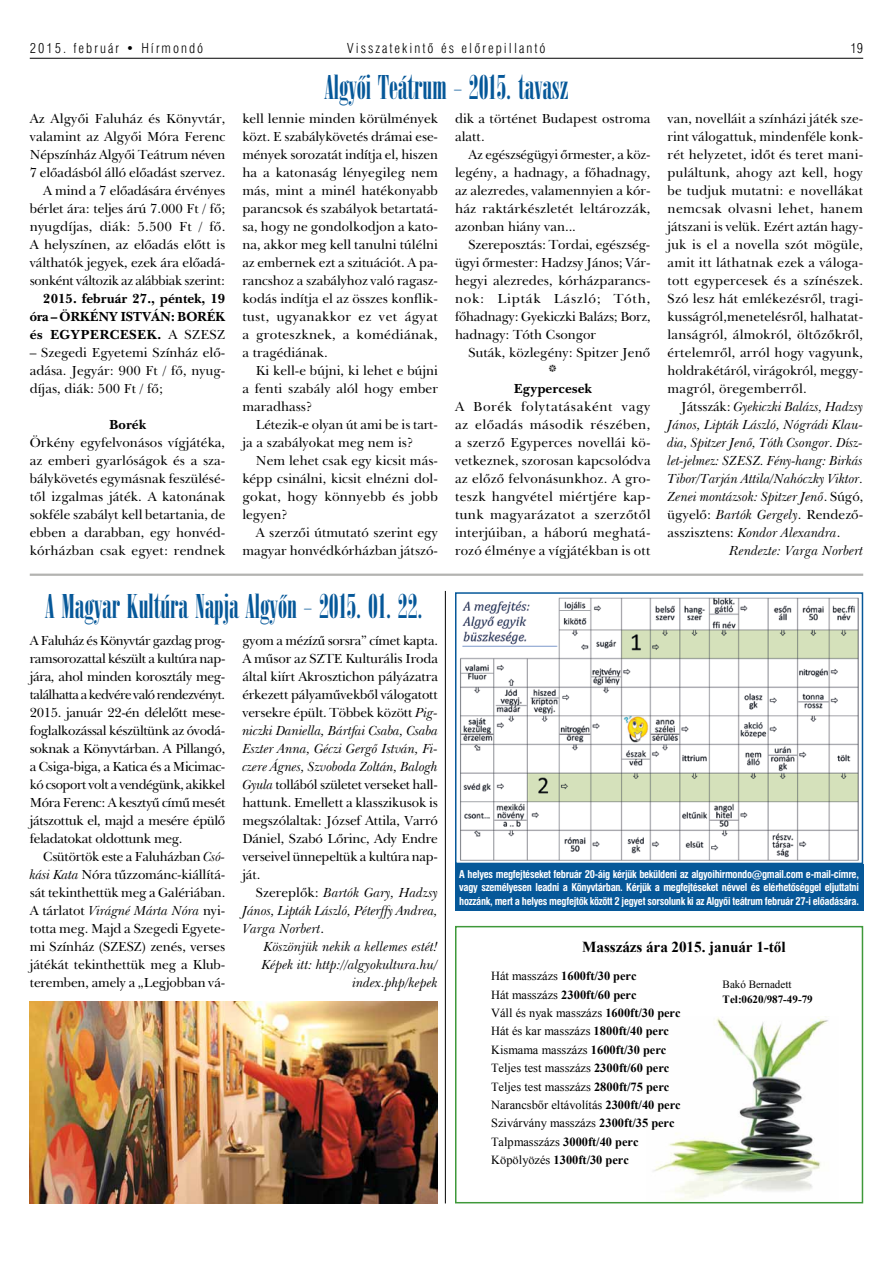
<style>
.page{position:relative;width:893px;height:1263px;background:#fff}
.page>*{position:absolute;margin:0;border:0;box-sizing:border-box;transform-origin:0 0}
.t1{font:36px "Hu Arsis D Regu";color:#065899}
.t2{font:700 15.15px "Times New Roman";letter-spacing:-.005em;color:#000}
.t3{font:13.5px/18px "Hu New Bskvll BT Roman";color:#000;text-align:justify}
.t4{font:13.5px/18px "Hu New Bskvll BT Italic";letter-spacing:-.005em;color:#000;text-align:justify}
.t5{font:13.5px/18px "Hu New Bskvll BT Bold";color:#000;text-align:justify}
.t6{font:13.5px "Hu Swis 721 Lt Cn BT";letter-spacing:.15em;color:#000}
.t7{font:12.45px/18.5px "Times New Roman";letter-spacing:-.005em;color:#000}
.t8{font:700 11.1px "Times New Roman";letter-spacing:.005em;color:#000}
.t9{font:11.1px "Times New Roman";letter-spacing:.005em;color:#000}
.t10{font:10.5px/13.5px "Hu Swis 721 Cn BT Bold";letter-spacing:-.025em;color:#fff;text-align:justify}
.s1{font-family:"Hu New Bskvll BT Roman"}
.s2{font-family:"Hu New Bskvll BT Italic"}
.s3{font-weight:700}
</style>
<div class="page">
<hr style="left:30px;top:58px;width:833px;height:1px;background:#000">
<img style="left:653px;top:1017px;width:176px;height:183px">
<div style="left:455px;top:926px;width:408px;height:277px;border:2px solid #3f993a"></div>
<img style="left:460px;top:597px;width:399px;height:264px">
<div style="left:455px;top:592px;width:408px;height:272px;border:2px solid #065899"></div>
<div style="left:455px;top:864px;width:408px;height:46px;background:#065899"></div>
<hr style="left:30px;top:574px;width:833px;height:2px;background:#b3b3b1">
<img style="left:30px;top:1002px;width:408px;height:201px">
<hr style="left:445px;top:591px;width:1px;height:612px;background:#000">
<p class="t6" style="left:30px;top:40px;width:175px">2015. február • Hírmondó</p>
<p class="t6" style="left:347px;top:40px;width:200px">Visszatekintô és elôrepillantó</p>
<p class="t6" style="left:851px;top:40px;width:14px">19</p>
<h1 class="t1" style="left:324px;top:69px;width:246px">Algyôi Teátrum – 2015. tavasz</h1>
<p class="t3" style="left:30px;top:109px;width:197px;text-align:right">Az Algyôi Faluház és Könyvtár, valamint az Algyôi Móra Ferenc Népszínház Algyôi Teátrum néven 7 elôadásból álló elôadást szervez.<br>A mind a 7 elôadására érvényes bérlet ára: teljes árú 7.000 Ft / fô; nyugdíjas, diák: 5.500 Ft / fô.<br>A helyszínen, az elôadás elôtt is válthatók jegyek, ezek ára elôadá&shy;sonként változik az alábbiak szerint:</p>
<p class="t5" style="left:30px;top:289px;width:197px;text-indent:14px">2015. február 27., péntek, 19 óra – ÖRKÉNY ISTVÁN: BORÉK és EGYPERCESEK. <span class="s1">A SZESZ</span></p>
<p class="t3" style="left:30px;top:343px;width:197px">– Szegedi Egyetemi Színház elô&shy;adása. Jegyár: 900 Ft / fô, nyug&shy;díjas, diák: 500 Ft / fô;</p>
<p class="t5" style="left:109px;top:415px;width:39px">Borék</p>
<p class="t3" style="left:30px;top:433px;width:197px">Örkény egyfelvonásos vígjátéka, az emberi gyarlóságok és a sza&shy;bálykövetés egymásnak feszülésé&shy;tôl izgalmas játék. A katonának sokféle szabályt kell betartania, de ebben a darabban, egy honvéd&shy;kórházban csak egyet: rendnek</p>
<p class="t3" style="left:242px;top:109px;width:197px">kell lennie minden körülmények közt. E szabálykövetés drámai ese&shy;mények sorozatát indítja el, hiszen ha a katonaság lényegileg nem más, mint a minél hatékonyabb parancsok és szabályok betartatá&shy;sa, hogy ne gondolkodjon a kato&shy;na, akkor meg kell tanulni túlélni az embernek ezt a szituációt. A pa&shy;rancshoz a szabályhoz való ragasz&shy;kodás indítja el az összes konflik&shy;tust, ugyanakkor ez vet ágyat a groteszknek, a komédiának, a tragédiának.</p>
<p class="t3" style="left:242px;top:361px;width:197px;text-indent:14px">Ki kell-e bújni, ki lehet e bújni a fenti szabály alól hogy ember maradhass?</p>
<p class="t3" style="left:242px;top:415px;width:197px;text-indent:14px">Létezik-e olyan út ami be is tart&shy;ja a szabályokat meg nem is?</p>
<p class="t3" style="left:242px;top:451px;width:197px;text-indent:14px">Nem lehet csak egy kicsit más&shy;képp csinálni, kicsit elnézni dol&shy;gokat, hogy könnyebb és jobb legyen?</p>
<p class="t3" style="left:242px;top:523px;width:197px;text-align:right">A szerzôi útmutató szerint egy magyar honvédkórházban játszó-</p>
<p class="t3" style="left:455px;top:109px;width:197px">dik a történet Budapest ostroma alatt.</p>
<p class="t3" style="left:455px;top:145px;width:197px;text-indent:14px">Az egészségügyi ôrmester, a köz&shy;legény, a hadnagy, a fôhadnagy, az alezredes, valamennyien a kór&shy;ház raktárkészletét leltározzák, azonban hiány van...</p>
<p class="t3" style="left:455px;top:235px;width:197px;text-indent:14px">Szereposztás: Tordai, egészség&shy;ügyi ôrmester: Hadzsy János; Vár&shy;hegyi alezredes, kórházparancs&shy;nok: Lipták László; Tóth, fôhadnagy: Gyekiczki Balázs; Borz, hadnagy: Tóth Csongor</p>
<p class="t3" style="left:468px;top:343px;width:183px">Suták, közlegény: Spitzer Jenô</p>
<p class="t5" style="left:514px;top:379px;width:80px">Egypercesek</p>
<p class="t3" style="left:455px;top:397px;width:197px">A Borék folytatásaként vagy az elôadás második részében, a szerzô Egyperces novellái kö&shy;vetkeznek, szorosan kapcsolódva az elôzô felvonásunkhoz. A gro&shy;teszk hangvétel miértjére kap&shy;tunk magyarázatot a szerzôtôl interjúiban, a háború meghatá&shy;rozó élménye a vígjátékban is ott</p>
<p class="t3" style="left:668px;top:109px;width:197px">van, novelláit a színházi játék sze&shy;rint válogattuk, mindenféle konk&shy;rét helyzetet, idôt és teret mani&shy;puláltunk, ahogy azt kell, hogy be tudjuk mutatni: e novellákat nemcsak olvasni lehet, hanem játszani is velük. Ezért aztán hagy&shy;juk is el a novella szót mögüle, amit itt láthatnak ezek a váloga&shy;tott egypercesek és a színészek.<br>Szó lesz hát emlékezésrôl, tragi&shy;kusságról,menetelésrôl, halhatat&shy;lanságról, álmokról, öltôzôkrôl, értelemrôl, arról hogy vagyunk, holdrakétáról, virágokról, meggy&shy;magról, öregemberrôl.</p>
<p class="t4" style="left:668px;top:398px;width:197px;text-indent:14px"><span class="s1">Játsszák:</span> Gyekiczki Balázs, Hadzsy János, Lipták László, Nógrádi Klau&shy;dia, Spitzer Jenô, Tóth Csongor. Dísz&shy;let-jelmez: SZESZ. Fény-hang: Birkás Tibor/Tarján Attila/Nahóczky Viktor.<br>Zenei montázsok: Spitzer Jenô<span class="s1">. Súgó,</span></p>
<p class="t3" style="left:668px;top:505px;width:197px">ügyelô: <span class="s2">Bartók Gergely</span>. Rendezô-</p>
<p class="t4" style="left:729px;top:523px;width:135px;text-indent:-62px"><span class="s1">asszisztens:</span> Kondor Alexandra<span class="s1">.<br></span>Rendezte: Varga Norbert</p>
<h1 class="t1" style="left:45px;top:588px;width:379px">A Magyar Kultúra Napja Algyôn – 2015. 01. 22.</h1>
<p class="t3" style="left:30px;top:631px;width:197px">A Faluház és Könyvtár gazdag prog&shy;ramsorozattal készült a kultúra nap&shy;jára, ahol minden korosztály meg&shy;találhatta a kedvére való rendezvényt.<br>2015. január 22-én délelôtt mese&shy;foglalkozással készültünk az óvodá&shy;soknak a Könyvtárban. A Pillangó, a Csiga-biga, a Katica és a Micimac&shy;kó csoport volt a vendégünk, akikkel Móra Ferenc: A kesztyû címû mesét játszottuk el, majd a mesére épülô feladatokat oldottunk meg.</p>
<p class="t3" style="left:30px;top:847px;width:197px;text-indent:14px">Csütörtök este a Faluházban <span class="s2">Csó&shy;kási Kata</span> Nóra tûzzománc-kiállítá&shy;sát tekinthettük meg a Galériában.</p>
<p class="t4" style="left:30px;top:901px;width:197px"><span class="s1">A tárlatot</span> Virágné Márta Nóra <span class="s1">nyi-</span></p>
<p class="t3" style="left:30px;top:919px;width:197px">totta meg. Majd a Szegedi Egyete&shy;mi Színház (SZESZ) zenés, verses játékát tekinthettük meg a Klub&shy;teremben, amely a „Legjobban vá-</p>
<p class="t3" style="left:242px;top:631px;width:197px">gyom a mézízû sorsra” címet kapta.<br>A mûsor az SZTE Kulturális Iroda által kiírt Akrosztichon pályázatra érkezett pályamûvekbôl válogatott versekre épült. Többek között <span class="s2">Pig-</span></p>
<p class="t4" style="left:242px;top:721px;width:197px">niczki Daniella, Bártfai Csaba, Csaba Eszter Anna, Géczi Gergô István, Fi&shy;czere Ágnes, Szvoboda Zoltán, Balogh</p>
<p class="t3" style="left:242px;top:775px;width:197px"><span class="s2">Gyula</span> tollából születet verseket hall&shy;hattunk. Emellett a klasszikusok is megszólaltak: József Attila, Varró Dániel, Szabó Lôrinc, Ady Endre verseivel ünnepeltük a kultúra nap&shy;ját.</p>
<p class="t4" style="left:242px;top:883px;width:197px;text-indent:14px"><span class="s1">Szereplôk:</span> Bartók Gary, Hadzsy János, Lipták László, Péterffy Andrea, Varga Norbert<span class="s1">.</span></p>
<p class="t4" style="left:261px;top:937px;width:178px;text-align:right">Köszönjük nekik a kellemes estét!<br>Képek itt: http://algyokultura.hu/ index.php/kepek</p>
<p class="t10" style="left:459px;top:867px;width:401px">A helyes megfejtéseket február 20-áig kérjük beküldeni az algyoihirmondo@gmail.com e-mail-címre, vagy személyesen leadni a Könyvtárban. Kérjük a megfejtéseket névvel és elérhetôséggel eljuttatni hozzánk, mert a helyes megfejtôk között 2 jegyet sorsolunk ki az Algyôi teátrum február 27-i elôadására.</p>
<p class="t2" style="left:582px;top:936px;width:205px">Masszázs ára 2015. január 1-től</p>
<p class="t7" style="left:491px;top:966px;width:191px">Hát masszázs <span class="s3">1600ft/30 perc<br></span>Hát masszázs <span class="s3">2300ft/60 perc<br></span>Váll és nyak masszázs <span class="s3">1600ft/30 perc </span>Hát és kar masszázs <span class="s3">1800ft/40 perc </span>Kismama masszázs <span class="s3">1600ft/30 perc </span>Teljes test masszázs <span class="s3">2300ft/60 perc </span>Teljes test masszázs <span class="s3">2800ft/75 perc </span>Narancsbőr eltávolítás <span class="s3">2300ft/40 perc </span>Szivárvány masszázs <span class="s3">2300ft/35 perc </span>Talpmasszázs <span class="s3">3000ft/40 perc </span>Köpölyözés <span class="s3">1300ft/30 perc</span></p>
<p class="t9" style="left:723px;top:977px;width:70px">Bakó Bernadett</p>
<p class="t8" style="left:723px;top:992px;width:92px">Tel:0620/987-49-79</p>
</div>
